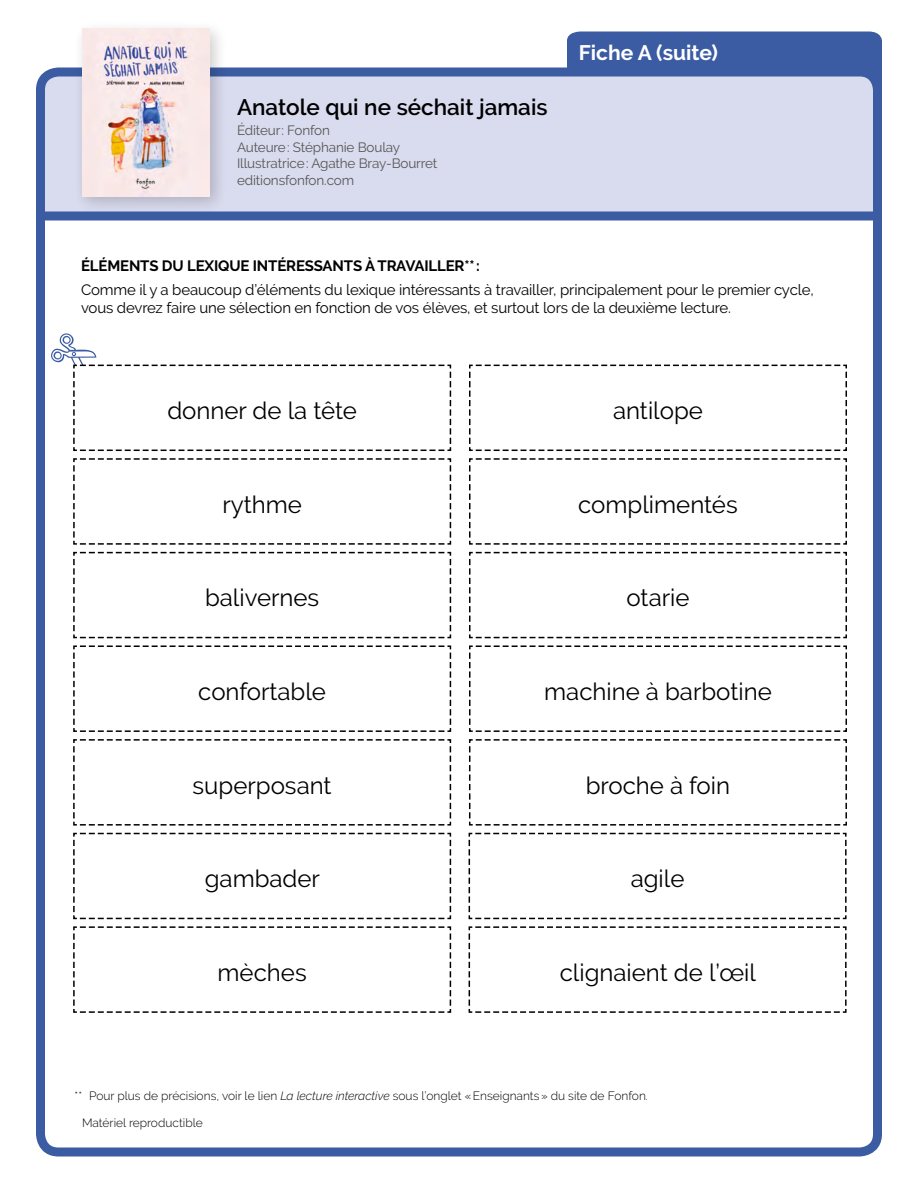
<style>
.page{position:relative;width:918px;height:1188px;background:#fff}
.page>*{position:absolute;margin:0;border:0;box-sizing:border-box;transform-origin:0 0}
.lieu2{font:24px "Raleway";color:#000}
.t1{font:600 22.5px "Raleway";color:#000}
.t2{font:700 21px "Raleway";color:#fff}
.texte_courant{font:15px/18px "Raleway";letter-spacing:-.01em;color:#000}
.texte_courant-2{font:700 15px "Raleway";letter-spacing:-.01em;color:#000}
.t3{font:13.5px/16.5px "Raleway";letter-spacing:-.01em;color:#575756}
.Notes_de_bas_de_page{font:300 12px "Raleway";color:#000}
.s1{font-style:italic}
</style>
<div class="page">
<div style="left:44px;top:75px;width:830px;height:144px;background:#d9dbee"></div>
<div style="left:40px;top:212px;width:838px;height:8px;background:#3b5ca2"></div>
<svg style="left:567px;top:32px;width:315px;height:53px"></svg>
<div style="left:36px;top:68px;width:846px;height:1088px;border:9px solid #3b5ca2;border-radius:18px"></div>
<svg style="left:51px;top:333px;width:401px;height:212px"></svg>
<svg style="left:469px;top:364px;width:378px;height:181px"></svg>
<svg style="left:73px;top:551px;width:379px;height:88px"></svg>
<svg style="left:73px;top:645px;width:379px;height:181px"></svg>
<svg style="left:73px;top:832px;width:379px;height:88px"></svg>
<svg style="left:73px;top:926px;width:379px;height:87px"></svg>
<svg style="left:468px;top:832px;width:379px;height:88px"></svg>
<svg style="left:468px;top:926px;width:379px;height:87px"></svg>
<svg style="left:469px;top:551px;width:378px;height:88px"></svg>
<svg style="left:469px;top:645px;width:378px;height:181px"></svg>
<div style="left:73px;top:19px;width:156px;height:196px;background:#000;opacity:.2"></div>
<img style="left:82px;top:29px;width:128px;height:167px">
<h2 class="t1" style="left:237px;top:94px;width:312px">Anatole qui ne séchait jamais</h2>
<p class="t3" style="left:237px;top:122px;width:202px">Éditeur: Fonfon<br>Auteure: Stéphanie Boulay<br>Illustratrice: Agathe Bray-Bourret editionsfonfon.com</p>
<p class="t2" style="left:579px;top:40px;width:141px">Fiche A (suite)</p>
<p class="texte_courant-2" style="left:81px;top:257px;width:400px">ÉLÉMENTS DU LEXIQUE INTÉRESSANTS À TRAVAILLER**:</p>
<p class="texte_courant" style="left:81px;top:281px;width:734px">Comme il y a beaucoup d’éléments du lexique intéressants à travailler, principalement pour le premier cycle, vous devrez faire une sélection en fonction de vos élèves, et surtout lors de la deuxième lecture.</p>
<p class="lieu2" style="left:167px;top:397px;width:191px">donner de la tête</p>
<p class="lieu2" style="left:613px;top:397px;width:91px">antilope</p>
<p class="lieu2" style="left:222px;top:490px;width:81px">rythme</p>
<p class="lieu2" style="left:578px;top:490px;width:161px">complimentés</p>
<p class="lieu2" style="left:205px;top:584px;width:116px">balivernes</p>
<p class="lieu2" style="left:627px;top:584px;width:64px">otarie</p>
<p class="lieu2" style="left:198px;top:678px;width:129px">confortable</p>
<p class="lieu2" style="left:544px;top:678px;width:229px">machine à barbotine</p>
<p class="lieu2" style="left:193px;top:771px;width:141px">superposant</p>
<p class="lieu2" style="left:586px;top:771px;width:146px">broche à foin</p>
<p class="lieu2" style="left:205px;top:865px;width:117px">gambader</p>
<p class="lieu2" style="left:631px;top:865px;width:55px">agile</p>
<p class="lieu2" style="left:218px;top:959px;width:91px">mèches</p>
<p class="lieu2" style="left:560px;top:959px;width:198px">clignaient de l’œil</p>
<p class="Notes_de_bas_de_page" style="left:75px;top:1089px;width:575px">** Pour plus de précisions, voir le lien <span class="s1">La lecture interactive</span> sous l’onglet «Enseignants» du site de Fonfon.</p>
<p class="Notes_de_bas_de_page" style="left:82px;top:1116px;width:122px">Matériel reproductible</p>
</div>
